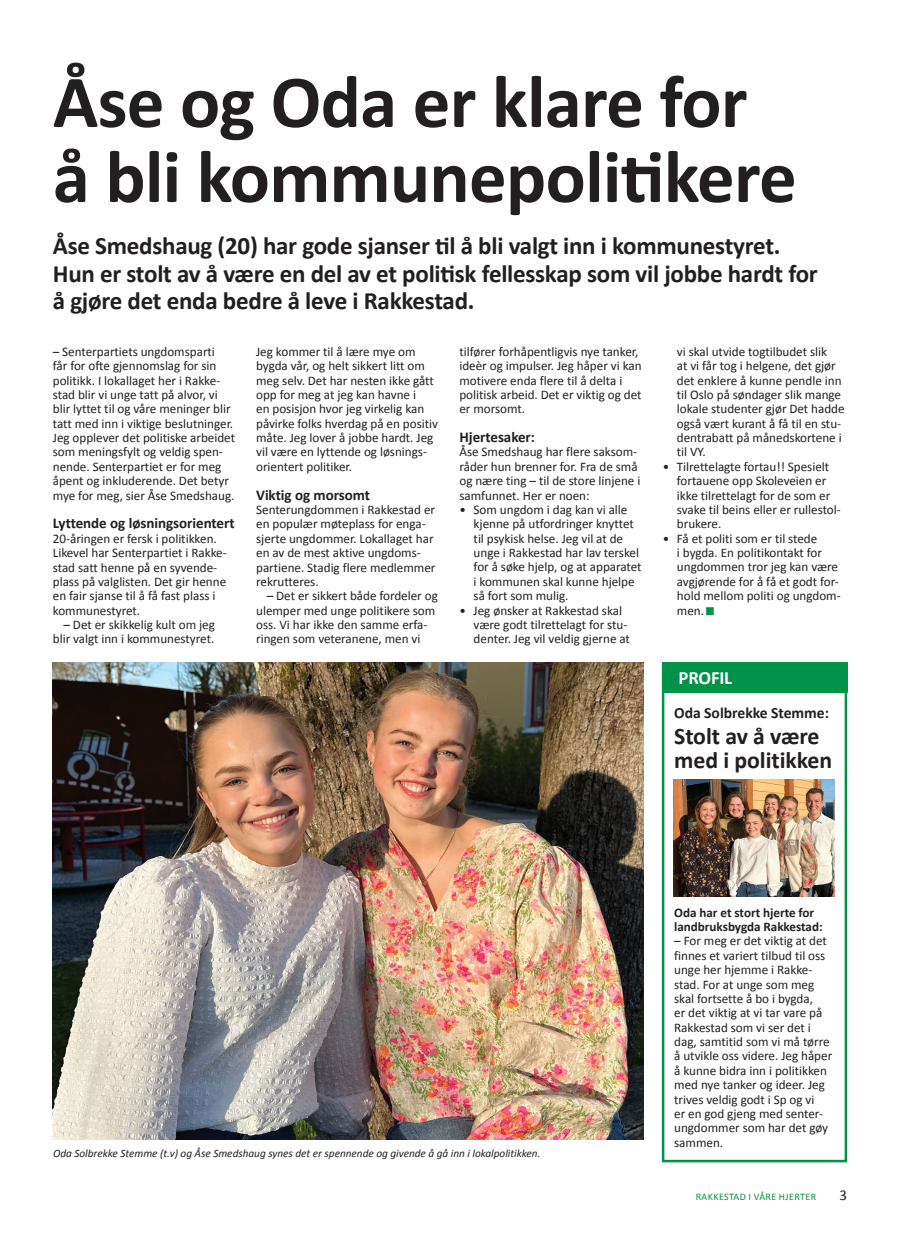
<style>
.page{position:relative;width:900px;height:1240px;background:#fff}
.page>*{position:absolute;margin:0;border:0;box-sizing:border-box;transform-origin:0 0}
.t1{font:700 75px/75px "Calibri";letter-spacing:-.01em;color:#231f20}
.t2{font:33.75px "Calibri";color:#009246}
.t3{font:700 25px/27.5px "Calibri";letter-spacing:-.01em;color:#231f20}
.t4{font:700 23.75px/23.8px "Calibri";color:#231f20}
.t5{font:700 18.75px "Calibri";letter-spacing:-.01em;color:#fff}
.t6{font:700 15.62px "Calibri";color:#231f20}
.t7{font:700 15px "Calibri";color:#231f20}
.t8{font:15px "Calibri";color:#231f20}
.t9{font:13.12px/14.4px "Calibri";color:#231f20}
.t10{font:700 13.12px/14.4px "Calibri";color:#231f20}
.t11{font:italic 11.25px "Calibri";color:#231f20}
.t12{font:10px "Calibri";letter-spacing:.04em;color:#009246}
</style>
<div class="page">
<img style="left:53px;top:662px;width:590px;height:477px">
<div style="left:661px;top:662px;width:186px;height:500px;border:2px solid #009246"></div>
<img style="left:673px;top:780px;width:161px;height:116px">
<div style="left:661px;top:662px;width:186px;height:31px;background:#009246"></div>
<h1 class="t1" style="left:53px;top:64px;width:745px">Åse og Oda er klare for å bli kommunepolitikere</h1>
<h3 class="t3" style="left:53px;top:232px;width:766px">Åse Smedshaug (20) har gode sjanser til å bli valgt inn i kommunestyret.<br>Hun er stolt av å være en del av et politisk fellesskap som vil jobbe hardt for å gjøre det enda bedre å leve i Rakkestad.</h3>
<p class="t9" style="left:53px;top:344px;width:184px">– Senterpartiets ungdomsparti<br>får for ofte gjennomslag for sin politikk. I lokallaget her i Rakke&shy;stad blir vi unge tatt på alvor, vi blir lyttet til og våre meninger blir tatt med inn i viktige beslutninger.<br>Jeg opplever det politiske arbeidet som meningsfylt og veldig spen&shy;nende. Senterpartiet er for meg åpent og inkluderende. Det betyr mye for meg, sier Åse Smedshaug.</p>
<p class="t7" style="left:53px;top:514px;width:183px">Lyttende og løsningsorientert</p>
<p class="t9" style="left:53px;top:531px;width:175px">20-åringen er fersk i politikken.<br>Likevel har Senterpartiet i Rakke&shy;stad satt henne på en syvende&shy;plass på valglisten. Det gir henne en fair sjanse til å få fast plass i kommunestyret.</p>
<p class="t9" style="left:53px;top:617px;width:163px;text-align:right">– Det er skikkelig kult om jeg blir valgt inn i kommunestyret.</p>
<p class="t9" style="left:256px;top:344px;width:183px">Jeg kommer til å lære mye om bygda vår, og helt sikkert litt om meg selv. Det har nesten ikke gått opp for meg at jeg kan havne i<br>en posisjon hvor jeg virkelig kan påvirke folks hverdag på en positiv måte. Jeg lover å jobbe hardt. Jeg vil være en lyttende og løsnings&shy;orientert politiker.</p>
<p class="t7" style="left:256px;top:485px;width:115px">Viktig og morsomt</p>
<p class="t9" style="left:256px;top:502px;width:181px">Senterungdommen i Rakkestad er en populær møteplass for enga&shy;sjerte ungdommer. Lokallaget har en av de mest aktive ungdoms&shy;partiene. Stadig flere medlemmer rekrutteres.</p>
<p class="t9" style="left:256px;top:589px;width:183px;text-indent:11px">– Det er sikkert både fordeler og ulemper med unge politikere som oss. Vi har ikke den samme erfa&shy;ringen som veteranene, men vi</p>
<p class="t9" style="left:459px;top:344px;width:183px">tilfører forhåpentligvis nye tanker, ideèr og impulser. Jeg håper vi kan motivere enda flere til å delta i politisk arbeid. Det er viktig og det er morsomt.</p>
<p class="t7" style="left:459px;top:427px;width:77px">Hjertesaker:</p>
<p class="t9" style="left:459px;top:445px;width:182px">Åse Smedshaug har flere saksom&shy;råder hun brenner for. Fra de små og nære ting – til de store linjene i samfunnet. Her er noen:</p>
<p class="t9" style="left:473px;top:502px;width:169px;text-indent:-14px">• Som ungdom i dag kan vi alle kjenne på utfordringer knyttet til psykisk helse. Jeg vil at de unge i Rakkestad har lav terskel for å søke hjelp, og at apparatet i kommunen skal kunne hjelpe så fort som mulig.</p>
<p class="t9" style="left:473px;top:603px;width:158px;text-indent:-14px">• Jeg ønsker at Rakkestad skal være godt tilrettelagt for stu&shy;denter. Jeg vil veldig gjerne at</p>
<p class="t9" style="left:676px;top:344px;width:169px">vi skal utvide togtilbudet slik<br>at vi får tog i helgene, det gjør det enklere å kunne pendle inn til Oslo på søndager slik mange lokale studenter gjør Det hadde også vært kurant å få til en stu&shy;dentrabatt på månedskortene i til VY.</p>
<p class="t9" style="left:676px;top:459px;width:165px;text-indent:-14px">• Tilrettelagte fortau!! Spesielt fortauene opp Skoleveien er ikke tilrettelagt for de som er svake til beins eller er rullestol&shy;brukere.</p>
<p class="t9" style="left:676px;top:531px;width:165px;text-indent:-14px">• Få et politi som er til stede<br>i bygda. En politikontakt for ungdommen tror jeg kan være avgjørende for å få et godt for&shy;hold mellom politi og ungdom&shy;men.</p>
<h2 class="t2" style="left:704px;top:589px;width:13px">▪</h2>
<h3 class="t5" style="left:678px;top:666px;width:55px">PROFIL</h3>
<p class="t6" style="left:674px;top:703px;width:156px">Oda Solbrekke Stemme:</p>
<h3 class="t4" style="left:674px;top:724px;width:160px">Stolt av å være med i politikken</h3>
<p class="t11" style="left:53px;top:1145px;width:489px">Oda Solbrekke Stemme (t.v) og Åse Smedshaug synes det er spennende og givende å gå inn i lokalpolitikken.</p>
<p class="t10" style="left:674px;top:905px;width:150px">Oda har et stort hjerte for landbruksbygda Rakkestad:</p>
<p class="t9" style="left:674px;top:934px;width:159px">– For meg er det viktig at det finnes et variert tilbud til oss unge her hjemme i Rakke&shy;stad. For at unge som meg skal fortsette å bo i bygda,<br>er det viktig at vi tar vare på<br>Rakkestad som vi ser det i dag, samtitid som vi må tørre å utvikle oss videre. Jeg håper å kunne bidra inn i politikken med nye tanker og ideer. Jeg trives veldig godt i Sp og vi<br>er en god gjeng med senter&shy;ungdommer som har det gøy sammen.</p>
<p class="t12" style="left:695px;top:1190px;width:122px">RAKKESTAD I VÅRE HJERTER</p>
<p class="t8" style="left:839px;top:1185px;width:9px">3</p>
</div>
